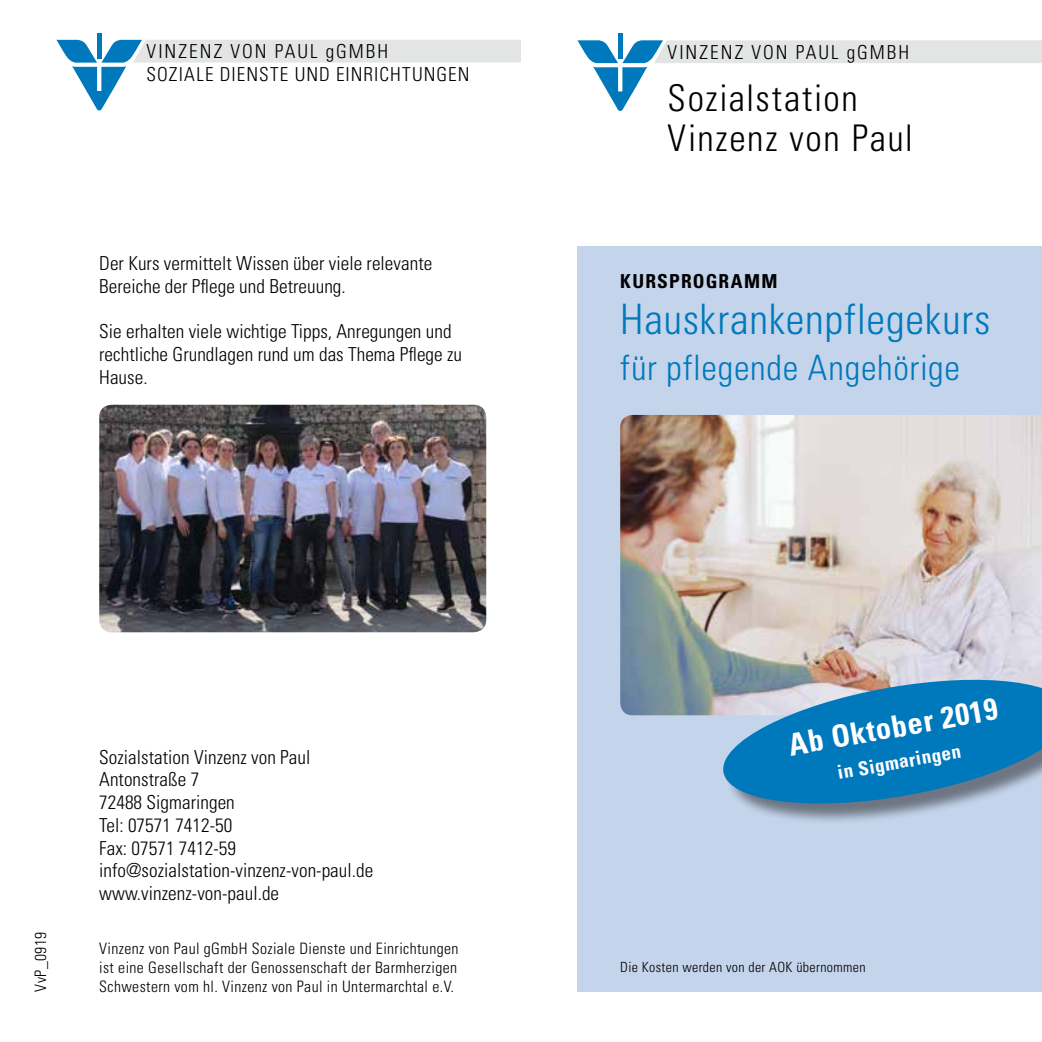
<style>
.page{position:relative;width:1042px;height:1042px;background:#fff}
.page>*{position:absolute;margin:0;border:0;box-sizing:border-box;transform-origin:0 0}
.t1{font:300 condensed 42px "Univers LT Std";letter-spacing:.015em;color:#0079bc}
.t2{font:300 condensed 36.75px/40.2px "Univers LT Std";letter-spacing:.045em;color:#000}
.t3{font:300 condensed 35px "Univers LT Std";letter-spacing:.02em;color:#0079bc}
.t4{font:700 condensed 30.62px "Univers LT Std";color:#fff}
.t5{font:300 condensed 19.25px/22.8px "Univers LT Std";letter-spacing:.005em;color:#000}
.t6{font:300 condensed 19.25px/22.8px "Univers LT Std";letter-spacing:.065em;color:#000}
.t7{font:300 condensed 19.25px "Univers LT Std";letter-spacing:.105em;color:#000}
.t8{font:700 condensed 19.25px "Univers LT Std";color:#fff}
.t9{font:700 condensed 19.25px "Univers LT Std";letter-spacing:.065em;color:#000}
.t10{font:300 condensed 15.75px/19.2px "Univers LT Std";letter-spacing:.025em;color:#000;text-align:justify}
.t11{font:300 condensed 14px "Univers LT Std";letter-spacing:.025em;color:#000}
</style>
<div class="page">
<div style="left:577px;top:246px;width:465px;height:745px;background:#c4d4eb"></div>
<img style="left:620px;top:415px;width:422px;height:300px">
<img style="left:99px;top:405px;width:387px;height:227px">
<hr style="left:618px;top:33px;width:4px;height:26px;background:#0079bc">
<svg style="left:577px;top:40px;width:465px;height:71px"></svg>
<hr style="left:97px;top:33px;width:4px;height:26px;background:#0079bc">
<svg style="left:56px;top:40px;width:465px;height:70px"></svg>
<div style="left:726px;top:682px;width:316px;height:143px;background:#000;opacity:.45"></div>
<svg style="left:718px;top:671px;width:324px;height:141px;background:#3f8dbd"></svg>
<p class="t6" style="left:146px;top:40px;width:325px">VINZENZ VON PAUL gGMBH<br>SOZIALE DIENSTE UND EINRICHTUNGEN</p>
<p class="t5" style="left:99px;top:252px;width:334px">Der Kurs vermittelt Wissen über viele relevante<br>Bereiche der Pflege und Betreuung.</p>
<p class="t5" style="left:99px;top:320px;width:364px">Sie erhalten viele wichtige Tipps, Anregungen und rechtliche Grundlagen rund um das Thema Pflege zu<br>Hause.</p>
<p class="t10" style="left:31px;top:991px;width:61px;rotate:-90deg">VvP_0919</p>
<p class="t5" style="left:99px;top:745px;width:276px">Sozialstation Vinzenz von Paul<br>Antonstraße 7<br>72488 Sigmaringen<br>Tel: 07571 7412-50<br>Fax: 07571 7412-59 info@sozialstation-vinzenz-von-paul.de www.vinzenz-von-paul.de</p>
<p class="t10" style="left:99px;top:938px;width:361px">Vinzenz von Paul gGmbH Soziale Dienste und Einrichtungen ist eine Gesellschaft der Genossenschaft der Barmherzigen Schwestern vom hl. Vinzenz von Paul in Untermarchtal e.V.</p>
<p class="t7" style="left:667px;top:41px;width:243px">VINZENZ VON PAUL gGMBH</p>
<h2 class="t2" style="left:667px;top:78px;width:247px">Sozialstation<br>Vinzenz von Paul</h2>
<p class="t9" style="left:620px;top:270px;width:159px">KURSPROGRAMM</p>
<h1 class="t1" style="left:620px;top:294px;width:372px">Hauskrankenpflegekurs</h1>
<h3 class="t3" style="left:620px;top:346px;width:341px">für pflegende Angehörige</h3>
<h3 class="t4" style="left:786px;top:726px;width:213px;rotate:-10deg">Ab Oktober 2019</h3>
<p class="t8" style="left:836px;top:761px;width:126px;rotate:-10deg">in Sigmaringen</p>
<p class="t11" style="left:620px;top:958px;width:247px">Die Kosten werden von der AOK übernommen</p>
</div>
